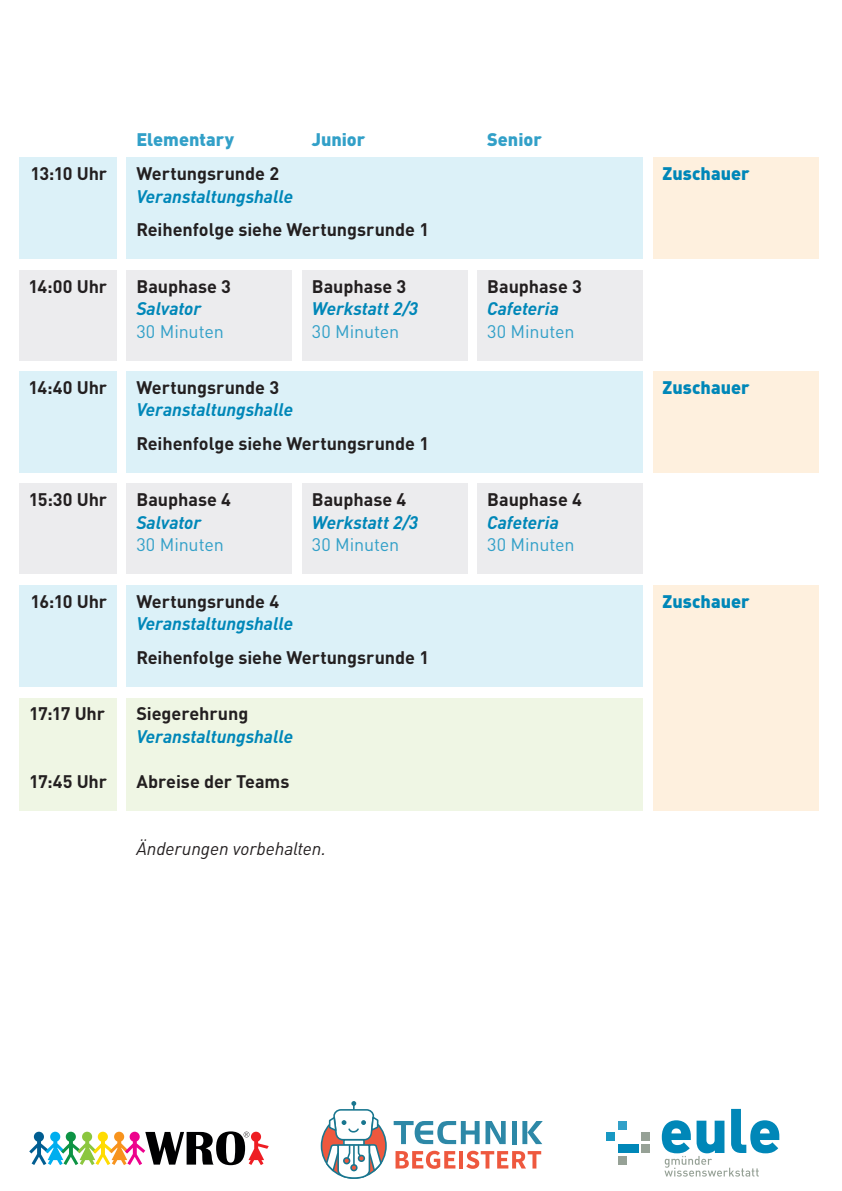
<style>
.page{position:relative;width:842px;height:1191px;background:#fff}
.page>*{position:absolute;margin:0;border:0;box-sizing:border-box;transform-origin:0 0}
.t1{font:700 18px "DIN Pro";letter-spacing:-.005em;color:#231f20}
.t2{font:italic 700 18px "DIN Pro";letter-spacing:-.005em;color:#0087b8}
.t3{font:18px "DIN Pro";letter-spacing:-.01em;color:#32a0c8}
.t4{font:900 18px "DIN Pro";color:#0087b8}
.t5{font:900 18px "DIN Pro";color:#32a0c8}
.t6{font:italic 18px "DIN Pro";letter-spacing:-.005em;color:#231f20}
</style>
<div class="page">
<div style="left:19px;top:157px;width:98px;height:102px;background:#dcf1f8"></div>
<div style="left:19px;top:371px;width:98px;height:101px;background:#dcf1f8"></div>
<div style="left:19px;top:585px;width:98px;height:101px;background:#dcf1f8"></div>
<div style="left:127px;top:157px;width:516px;height:102px;background:#dcf1f8"></div>
<div style="left:127px;top:371px;width:516px;height:101px;background:#dcf1f8"></div>
<div style="left:127px;top:585px;width:516px;height:101px;background:#dcf1f8"></div>
<div style="left:19px;top:270px;width:98px;height:90px;background:#ececee"></div>
<div style="left:19px;top:484px;width:98px;height:90px;background:#ececee"></div>
<div style="left:127px;top:270px;width:165px;height:90px;background:#ececee"></div>
<div style="left:127px;top:484px;width:165px;height:90px;background:#ececee"></div>
<div style="left:302px;top:270px;width:166px;height:90px;background:#ececee"></div>
<div style="left:302px;top:484px;width:166px;height:90px;background:#ececee"></div>
<div style="left:477px;top:270px;width:166px;height:90px;background:#ececee"></div>
<div style="left:477px;top:484px;width:166px;height:90px;background:#ececee"></div>
<div style="left:19px;top:697px;width:98px;height:113px;background:#eff6e4"></div>
<div style="left:127px;top:697px;width:516px;height:113px;background:#eff6e4"></div>
<div style="left:653px;top:371px;width:165px;height:101px;background:#fef0de"></div>
<div style="left:653px;top:585px;width:165px;height:225px;background:#fef0de"></div>
<div style="left:653px;top:157px;width:165px;height:102px;background:#fef0de"></div>
<svg style="left:29px;top:1131px;width:240px;height:34px"></svg>
<div style="left:641px;top:1132px;width:9px;height:9px;background:#96a196"></div>
<div style="left:641px;top:1144px;width:9px;height:9px;background:#96a196"></div>
<div style="left:618px;top:1144px;width:20px;height:9px;background:#0087b8"></div>
<div style="left:606px;top:1132px;width:9px;height:9px;background:#1898c3"></div>
<div style="left:618px;top:1120px;width:8px;height:9px;background:#32a0c8"></div>
<div style="left:618px;top:1156px;width:8px;height:8px;background:#96a196"></div>
<svg style="left:662px;top:1108px;width:117px;height:68px"></svg>
<svg style="left:394px;top:1121px;width:112px;height:23px"></svg>
<hr style="left:512px;top:1121px;width:4px;height:23px;background:#2d88a7">
<svg style="left:522px;top:1121px;width:21px;height:23px"></svg>
<svg style="left:395px;top:1150px;width:60px;height:18px"></svg>
<hr style="left:459px;top:1151px;width:4px;height:17px;background:#ee583e">
<svg style="left:466px;top:1150px;width:75px;height:18px"></svg>
<svg style="left:321px;top:1101px;width:66px;height:78px"></svg>
<p class="t5" style="left:136px;top:124px;width:99px">Elementary</p>
<p class="t5" style="left:312px;top:124px;width:55px">Junior</p>
<p class="t5" style="left:487px;top:124px;width:56px">Senior</p>
<p class="t1" style="left:30px;top:158px;width:78px">13:10 Uhr</p>
<p class="t1" style="left:136px;top:158px;width:144px">Wertungsrunde 2</p>
<p class="t2" style="left:136px;top:181px;width:158px">Veranstaltungshalle</p>
<p class="t4" style="left:663px;top:158px;width:89px">Zuschauer</p>
<p class="t1" style="left:136px;top:215px;width:294px">Reihenfolge siehe Wertungsrunde 1</p>
<p class="t1" style="left:29px;top:271px;width:80px">14:00 Uhr</p>
<p class="t1" style="left:136px;top:271px;width:96px">Bauphase 3</p>
<p class="t2" style="left:136px;top:294px;width:66px">Salvator</p>
<p class="t3" style="left:136px;top:317px;width:89px">30 Minuten</p>
<p class="t1" style="left:312px;top:271px;width:96px">Bauphase 3</p>
<p class="t2" style="left:312px;top:294px;width:108px">Werkstatt 2/3</p>
<p class="t3" style="left:312px;top:317px;width:89px">30 Minuten</p>
<p class="t1" style="left:487px;top:271px;width:96px">Bauphase 3</p>
<p class="t2" style="left:487px;top:294px;width:73px">Cafeteria</p>
<p class="t3" style="left:487px;top:317px;width:89px">30 Minuten</p>
<p class="t1" style="left:28px;top:372px;width:80px">14:40 Uhr</p>
<p class="t1" style="left:136px;top:372px;width:144px">Wertungsrunde 3</p>
<p class="t2" style="left:136px;top:395px;width:158px">Veranstaltungshalle</p>
<p class="t4" style="left:663px;top:372px;width:89px">Zuschauer</p>
<p class="t1" style="left:136px;top:428px;width:294px">Reihenfolge siehe Wertungsrunde 1</p>
<p class="t1" style="left:29px;top:485px;width:80px">15:30 Uhr</p>
<p class="t1" style="left:136px;top:485px;width:96px">Bauphase 4</p>
<p class="t2" style="left:136px;top:507px;width:66px">Salvator</p>
<p class="t3" style="left:136px;top:531px;width:89px">30 Minuten</p>
<p class="t1" style="left:312px;top:485px;width:96px">Bauphase 4</p>
<p class="t2" style="left:312px;top:507px;width:108px">Werkstatt 2/3</p>
<p class="t3" style="left:312px;top:531px;width:89px">30 Minuten</p>
<p class="t1" style="left:487px;top:485px;width:96px">Bauphase 4</p>
<p class="t2" style="left:487px;top:507px;width:73px">Cafeteria</p>
<p class="t3" style="left:487px;top:531px;width:89px">30 Minuten</p>
<p class="t1" style="left:31px;top:586px;width:78px">16:10 Uhr</p>
<p class="t1" style="left:136px;top:586px;width:144px">Wertungsrunde 4</p>
<p class="t2" style="left:136px;top:609px;width:158px">Veranstaltungshalle</p>
<p class="t4" style="left:663px;top:586px;width:89px">Zuschauer</p>
<p class="t1" style="left:136px;top:642px;width:294px">Reihenfolge siehe Wertungsrunde 1</p>
<p class="t1" style="left:29px;top:698px;width:77px">17:17 Uhr</p>
<p class="t1" style="left:29px;top:766px;width:79px">17:45 Uhr</p>
<p class="t1" style="left:136px;top:698px;width:113px">Siegerehrung</p>
<p class="t2" style="left:136px;top:721px;width:158px">Veranstaltungshalle</p>
<p class="t1" style="left:136px;top:766px;width:155px">Abreise der Teams</p>
<p class="t6" style="left:136px;top:834px;width:191px">Änderungen vorbehalten.</p>
</div>
